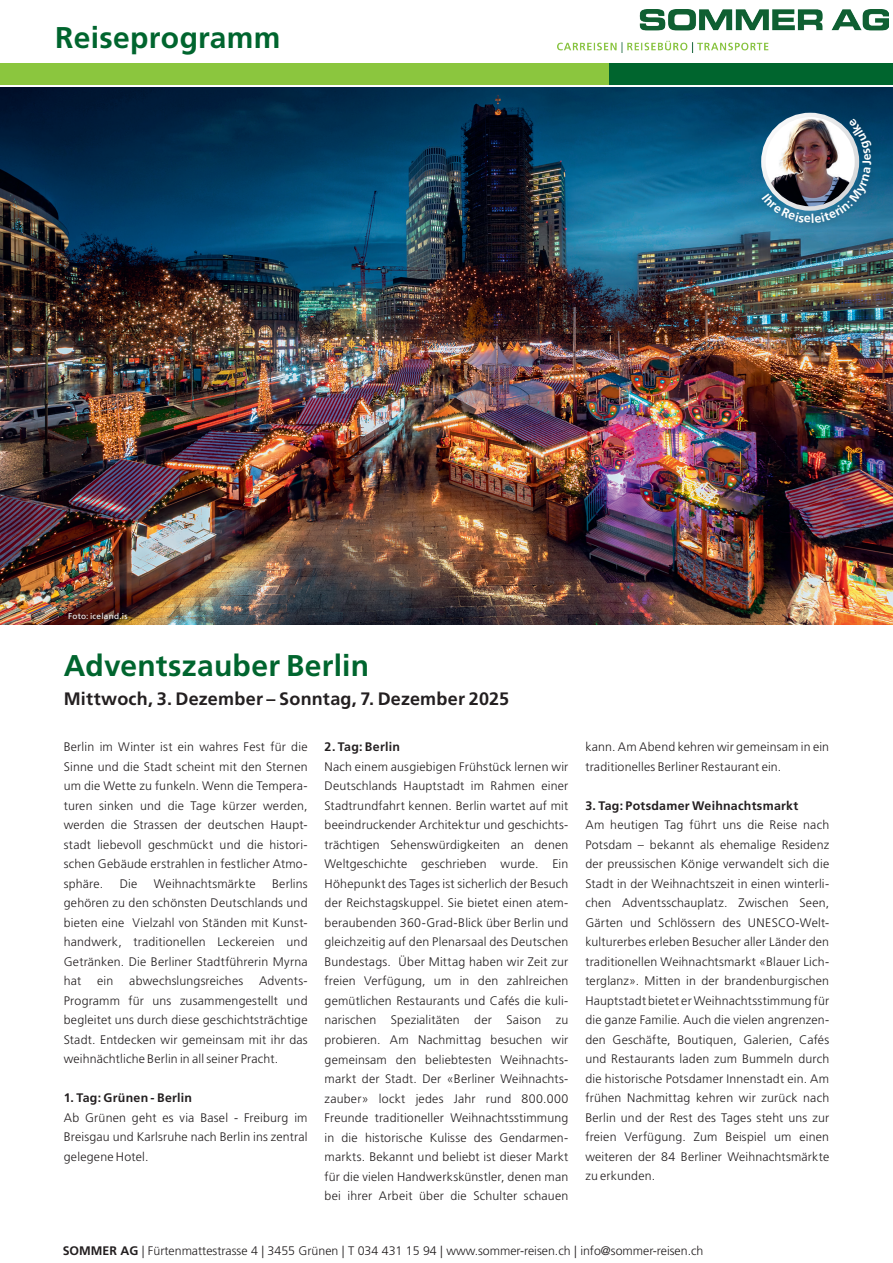
<style>
.page{position:relative;width:893px;height:1263px;background:#fff}
.page>*{position:absolute;margin:0;border:0;box-sizing:border-box;transform-origin:0 0}
.t1{font:700 30px "Frutiger LT Pro";letter-spacing:.01em;color:#00652e}
.t2{font:700 18px "Frutiger LT Pro";letter-spacing:.015em;color:#231f20}
.t3{font:300 12.3px/19.5px "Frutiger LT Pro";letter-spacing:.015em;color:#231f20;text-align:justify}
.t4{font:700 12.3px "Frutiger LT Pro";letter-spacing:.02em;color:#231f20}
.t5{font:8.25px "Frutiger LT Pro";letter-spacing:.03em;color:#fff}
.s1{font-weight:700}
</style>
<div class="page">
<img style="left:0;top:87px;width:893px;height:537px">
<div style="left:0;top:64px;width:609px;height:21px;background:#8bc63e"></div>
<div style="left:609px;top:64px;width:284px;height:21px;background:#00652e"></div>
<img style="left:558px;top:10px;width:331px;height:42px">
<div style="left:69px;top:613px;width:60px;height:7px;background:#231f20;opacity:.75"></div>
<div style="left:755px;top:113px;width:125px;height:118px;background:#231f20;opacity:.3"></div>
<img style="left:761px;top:119px;width:111px;height:104px">
<h1 class="t1" style="left:55px;top:20px;width:227px">Reiseprogramm</h1>
<p class="t5" style="left:68px;top:611px;width:61px">Foto: iceland.is</p>
<h1 class="t1" style="left:64px;top:648px;width:307px">Adventszauber Berlin</h1>
<h2 class="t2" style="left:64px;top:688px;width:447px">Mittwoch, 3. Dezember – Sonntag, 7. Dezember 2025</h2>
<p class="t3" style="left:64px;top:737px;width:245px">Berlin im Winter ist ein wahres Fest für die Sinne und die Stadt scheint mit den Sternen um die Wette zu funkeln. Wenn die Tempera&shy;turen sinken und die Tage kürzer werden, werden die Strassen der deutschen Haupt&shy;stadt liebevoll geschmückt und die histori&shy;schen Gebäude erstrahlen in festlicher Atmo&shy;sphäre.</p>
<p class="t3" style="left:64px;top:874px;width:245px;text-indent:208px">Berlins gehören zu den schönsten Deutschlands und bieten eine Vielzahl von Ständen mit Kunst&shy;handwerk, traditionellen Leckereien und Getränken. Die Berliner Stadtführerin Myrna hat</p>
<p class="t3" style="left:120px;top:874px;width:19px">Die</p>
<p class="t3" style="left:154px;top:874px;width:103px">Weihnachtsmärkte</p>
<p class="t3" style="left:64px;top:971px;width:245px;text-indent:195px">Advents-Programm für uns zusammengestellt und begleitet uns durch diese geschichtsträchtige Stadt. Entdecken wir gemeinsam mit ihr das weihnächtliche Berlin in all seiner Pracht.</p>
<p class="t4" style="left:64px;top:1091px;width:130px">1. Tag: Grünen - Berlin</p>
<p class="t3" style="left:64px;top:1108px;width:245px">Ab Grünen geht es via Basel - Freiburg im Breisgau und Karlsruhe nach Berlin ins zentral gelegene Hotel.</p>
<p class="t3" style="left:97px;top:971px;width:18px">ein</p>
<p class="t3" style="left:129px;top:971px;width:115px">abwechslungsreiches</p>
<p class="t4" style="left:325px;top:740px;width:77px">2. Tag: Berlin</p>
<p class="t3" style="left:325px;top:757px;width:245px">Nach einem ausgiebigen Frühstück lernen wir Deutschlands Hauptstadt im Rahmen einer Stadtrundfahrt kennen. Berlin wartet auf mit beeindruckender Architektur und geschichts&shy;trächtigen Sehenswürdigkeiten an denen Weltgeschichte geschrieben wurde. Ein Höhepunkt des Tages ist sicherlich der Besuch der Reichstagskuppel. Sie bietet einen atem&shy;beraubenden 360-Grad-Blick über Berlin und gleichzeitig auf den Plenarsaal des Deutschen Bundestags. Über Mittag haben wir Zeit zur freien Verfügung, um in den zahlreichen gemütlichen Restaurants und Cafés die kuli&shy;narischen Spezialitäten der Saison zu probieren. Am Nachmittag besuchen wir gemeinsam den beliebtesten Weihnachts&shy;markt der Stadt. Der «Berliner Weihnachts&shy;zauber» lockt jedes Jahr rund 800.000<br>Freunde traditioneller Weihnachtsstimmung in die historische Kulisse des Gendarmen&shy;markts. Bekannt und beliebt ist dieser Markt für die vielen Handwerkskünstler, denen man bei ihrer Arbeit über die Schulter schauen</p>
<p class="t3" style="left:585px;top:737px;width:245px">kann. Am Abend kehren wir gemeinsam in ein traditionelles Berliner Restaurant ein.</p>
<p class="t4" style="left:585px;top:798px;width:214px">3. Tag: Potsdamer Weihnachtsmarkt</p>
<p class="t3" style="left:585px;top:815px;width:245px">Am heutigen Tag führt uns die Reise nach Potsdam – bekannt als ehemalige Residenz der preussischen Könige verwandelt sich die Stadt in der Weihnachtszeit in einen winterli&shy;chen Adventsschauplatz. Zwischen Seen, Gärten und Schlössern des UNESCO-Welt&shy;kulturerbes erleben Besucher aller Länder den traditionellen Weihnachtsmarkt «Blauer Lich&shy;terglanz». Mitten in der brandenburgischen Hauptstadt bietet er Weihnachtsstimmung für die ganze Familie. Auch die vielen angrenzen&shy;den Geschäfte, Boutiquen, Galerien, Cafés und Restaurants laden zum Bummeln durch die historische Potsdamer Innenstadt ein. Am frühen Nachmittag kehren wir zurück nach Berlin und der Rest des Tages steht uns zur freien Verfügung. Zum Beispiel um einen weiteren der 84 Berliner Weihnachtsmärkte zu erkunden.</p>
<p class="t3" style="left:63px;top:1240px;width:642px"><span class="s1">SOMMER AG</span> | Fürtenmattestrasse 4 | 3455 Grünen | T 034 431 15 94 | www.sommer-reisen.ch | info@sommer-reisen.ch</p>
</div>
